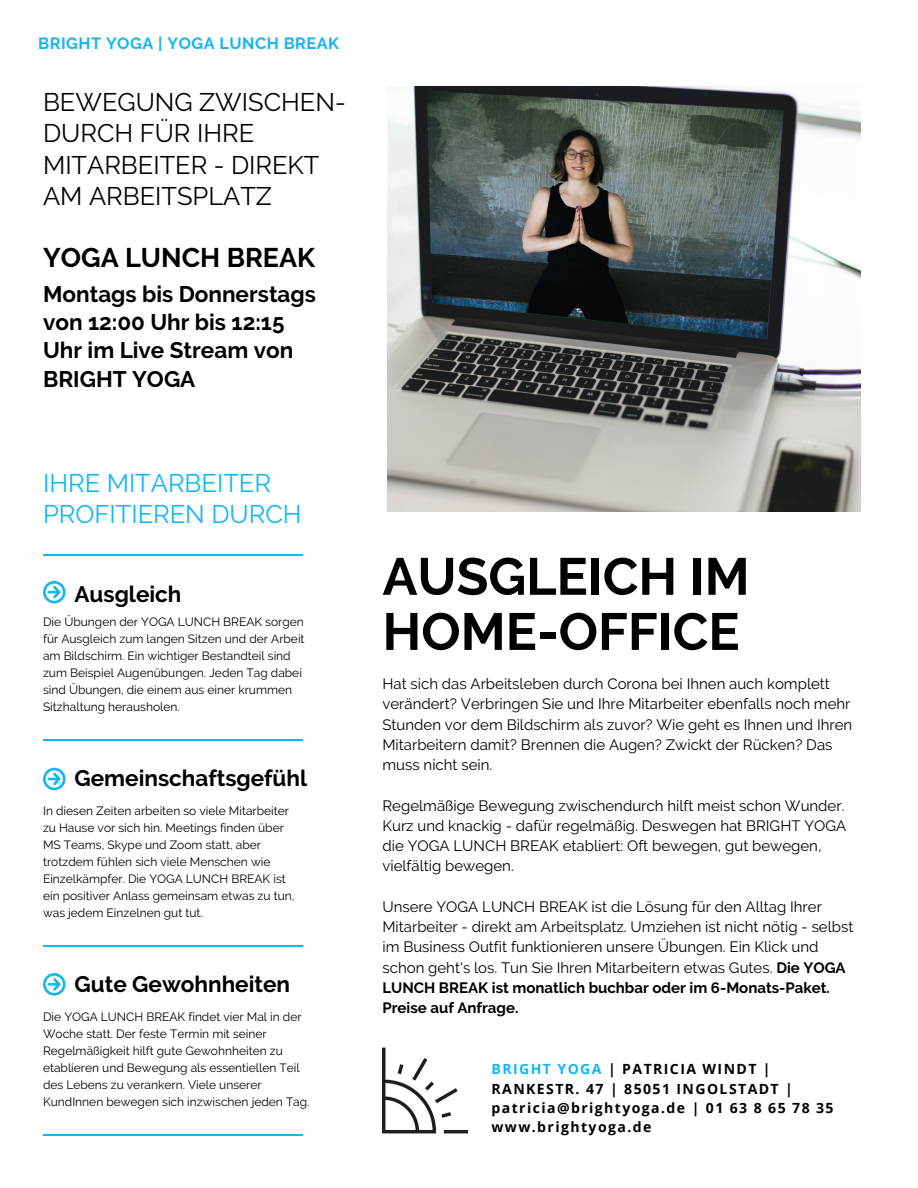
<style>
.page{position:relative;width:918px;height:1188px;background:#fff}
.page>*{position:absolute;margin:0;border:0;box-sizing:border-box;transform-origin:0 0}
.t1{font:700 52.05px/55.2px "Raleway";color:#000}
.t2{font:700 27px "Raleway";color:#000}
.t3{font:25.5px/31.5px "Raleway";color:#000}
.t4{font:25.5px/31.5px "Raleway";color:#13b6f2}
.t5{font:700 22.5px/28.2px "Raleway";color:#000}
.t6{font:700 16.2px "Raleway";letter-spacing:.03em;color:#13b6f2}
.t7{font:15px/20.2px "Raleway";color:#000}
.t8{font:700 14.1px/19.4px "Open Sans";letter-spacing:.1em;color:#000}
.t9{font:12px/17px "Raleway";color:#000}
.s1{font-weight:700}
.s2{color:#13b6f2}
</style>
<div class="page">
<img style="left:387px;top:87px;width:474px;height:425px">
<img style="left:252px;top:945px;width:217px;height:191px">
<hr style="left:43px;top:946px;width:260px;height:1px;background:#13b6f2">
<hr style="left:43px;top:1134px;width:260px;height:1px;background:#13b6f2">
<svg style="left:43px;top:768px;width:23px;height:22px"></svg>
<svg style="left:43px;top:581px;width:23px;height:22px"></svg>
<svg style="left:43px;top:973px;width:23px;height:23px"></svg>
<hr style="left:43px;top:740px;width:260px;height:1px;background:#13b6f2">
<hr style="left:43px;top:555px;width:260px;height:1px;background:#13b6f2">
<p class="t6" style="left:38px;top:34px;width:302px">BRIGHT YOGA | YOGA LUNCH BREAK</p>
<p class="t3" style="left:43px;top:86px;width:304px">BEWEGUNG ZWISCHEN-<br>DURCH FÜR IHRE<br>MITARBEITER - DIREKT<br>AM ARBEITSPLATZ</p>
<p class="t2" style="left:43px;top:242px;width:274px">YOGA LUNCH BREAK</p>
<p class="t5" style="left:43px;top:280px;width:274px">Montags bis Donnerstags von 12:00 Uhr bis 12:15<br>Uhr im Live Stream von<br>BRIGHT YOGA</p>
<p class="t4" style="left:43px;top:467px;width:260px">IHRE MITARBEITER<br>PROFITIEREN DURCH</p>
<p class="t5" style="left:74px;top:580px;width:109px">Ausgleich</p>
<p class="t9" style="left:43px;top:614px;width:263px">Die Übungen der YOGA LUNCH BREAK sorgen für Ausgleich zum langen Sitzen und der Arbeit am Bildschirm. Ein wichtiger Bestandteil sind zum Beispiel Augenübungen. Jeden Tag dabei sind Übungen, die einem aus einer krummen Sitzhaltung herausholen.</p>
<p class="t5" style="left:74px;top:764px;width:234px">Gemeinschaftsgefühl</p>
<p class="t9" style="left:43px;top:802px;width:253px">In diesen Zeiten arbeiten so viele Mitarbeiter zu Hause vor sich hin. Meetings finden über MS Teams, Skype und Zoom statt, aber trotzdem fühlen sich viele Menschen wie Einzelkämpfer. Die YOGA LUNCH BREAK ist ein positiver Anlass gemeinsam etwas zu tun, was jedem Einzelnen gut tut.</p>
<p class="t5" style="left:74px;top:970px;width:217px">Gute Gewohnheiten</p>
<p class="t9" style="left:43px;top:1008px;width:268px">Die YOGA LUNCH BREAK findet vier Mal in der Woche statt. Der feste Termin mit seiner Regelmäßigkeit hilft gute Gewohnheiten zu etablieren und Bewegung als essentiellen Teil des Lebens zu verankern. Viele unserer KundInnen bewegen sich inzwischen jeden Tag.</p>
<p class="t1" style="left:382px;top:549px;width:369px">AUSGLEICH IM<br>HOME-OFFICE</p>
<p class="t7" style="left:382px;top:674px;width:471px">Hat sich das Arbeitsleben durch Corona bei Ihnen auch komplett verändert? Verbringen Sie und Ihre Mitarbeiter ebenfalls noch mehr Stunden vor dem Bildschirm als zuvor? Wie geht es Ihnen und Ihren Mitarbeitern damit? Brennen die Augen? Zwickt der Rücken? Das muss nicht sein.</p>
<p class="t7" style="left:382px;top:795px;width:465px">Regelmäßige Bewegung zwischendurch hilft meist schon Wunder.<br>Kurz und knackig - dafür regelmäßig. Deswegen hat BRIGHT YOGA die YOGA LUNCH BREAK etabliert: Oft bewegen, gut bewegen, vielfältig bewegen.</p>
<p class="t7" style="left:382px;top:896px;width:472px">Unsere YOGA LUNCH BREAK ist die Lösung für den Alltag Ihrer Mitarbeiter - direkt am Arbeitsplatz. Umziehen ist nicht nötig - selbst im Business Outfit funktionieren unsere Übungen. Ein Klick und schon geht's los. Tun Sie Ihren Mitarbeitern etwas Gutes. <span class="s1">Die YOGA LUNCH BREAK ist monatlich buchbar oder im 6-Monats-Paket.<br>Preise auf Anfrage.</span></p>
<p class="t8" style="left:492px;top:1059px;width:281px"><span class="s2">BRIGHT YOGA</span> | PATRICIA WINDT |</p>
<p class="t8" style="left:492px;top:1079px;width:344px">RANKESTR. 47 | 85051 INGOLSTADT | patricia@brightyoga.de | 01 63 8 65 78 35 www.brightyoga.de</p>
</div>
